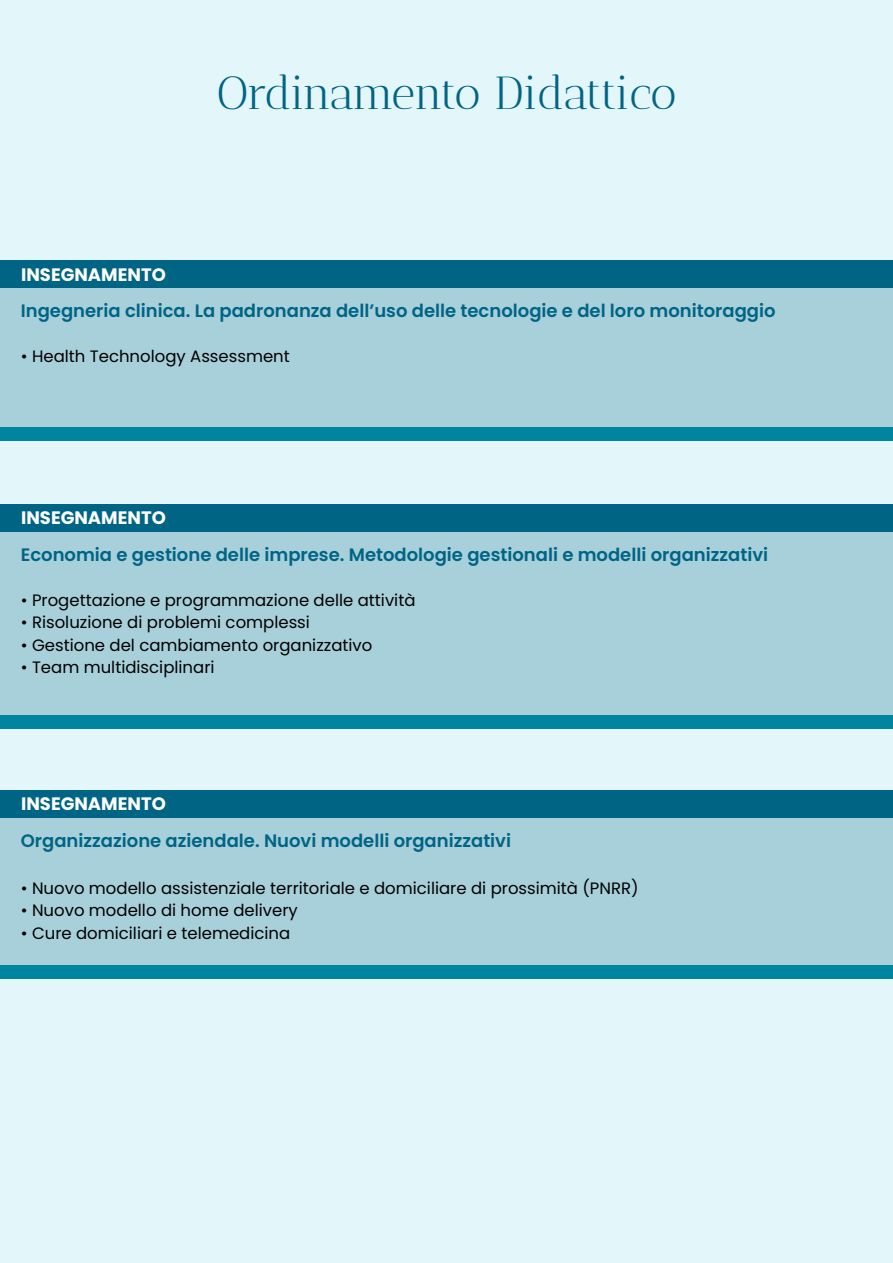
<style>
.page{position:relative;width:893px;height:1263px;background:#e3f6f9}
.page>*{position:absolute;margin:0;border:0;box-sizing:border-box;transform-origin:0 0}
.t1{font:46.2px "Antic Didone";letter-spacing:-.04em;color:#006485}
.t2{font:600 18px "Poppins";color:#006485}
.t3{font:700 18px "Poppins";color:#fff}
.t4{font:16.5px "Poppins";color:#000}
</style>
<div class="page">
<div style="left:0;top:280px;width:893px;height:147px;background:#a8d0da"></div>
<div style="left:0;top:261px;width:893px;height:27px;background:#006485"></div>
<div style="left:0;top:427px;width:893px;height:13px;background:#00859e"></div>
<div style="left:0;top:523px;width:893px;height:193px;background:#a8d0da"></div>
<div style="left:0;top:504px;width:893px;height:27px;background:#006485"></div>
<div style="left:0;top:715px;width:893px;height:13px;background:#00859e"></div>
<div style="left:0;top:810px;width:893px;height:162px;background:#a8d0da"></div>
<div style="left:0;top:790px;width:893px;height:27px;background:#006485"></div>
<div style="left:0;top:965px;width:893px;height:14px;background:#00859e"></div>
<h1 class="t1" style="left:217px;top:66px;width:461px">Ordinamento Didattico</h1>
<p class="t3" style="left:21px;top:264px;width:146px">INSEGNAMENTO</p>
<p class="t2" style="left:21px;top:301px;width:756px">Ingegneria clinica. La padronanza dell’uso delle tecnologie e del loro monitoraggio</p>
<p class="t4" style="left:21px;top:347px;width:270px">• Health Technology Assessment</p>
<p class="t3" style="left:21px;top:507px;width:146px">INSEGNAMENTO</p>
<p class="t2" style="left:21px;top:544px;width:749px">Economia e gestione delle imprese. Metodologie gestionali e modelli organizzativi</p>
<p class="t4" style="left:21px;top:590px;width:396px">• Progettazione e programmazione delle attività</p>
<p class="t4" style="left:21px;top:613px;width:291px">• Risoluzione di problemi complessi</p>
<p class="t4" style="left:21px;top:635px;width:353px">• Gestione del cambiamento organizzativo</p>
<p class="t4" style="left:21px;top:658px;width:195px">• Team multidisciplinari</p>
<p class="t3" style="left:21px;top:793px;width:146px">INSEGNAMENTO</p>
<p class="t2" style="left:21px;top:830px;width:492px">Organizzazione aziendale. Nuovi modelli organizzativi</p>
<p class="t4" style="left:21px;top:878px;width:619px">• Nuovo modello assistenziale territoriale e domiciliare di prossimità (PNRR)</p>
<p class="t4" style="left:21px;top:901px;width:278px">• Nuovo modello di home delivery</p>
<p class="t4" style="left:21px;top:923px;width:271px">• Cure domiciliari e telemedicina</p>
</div>
